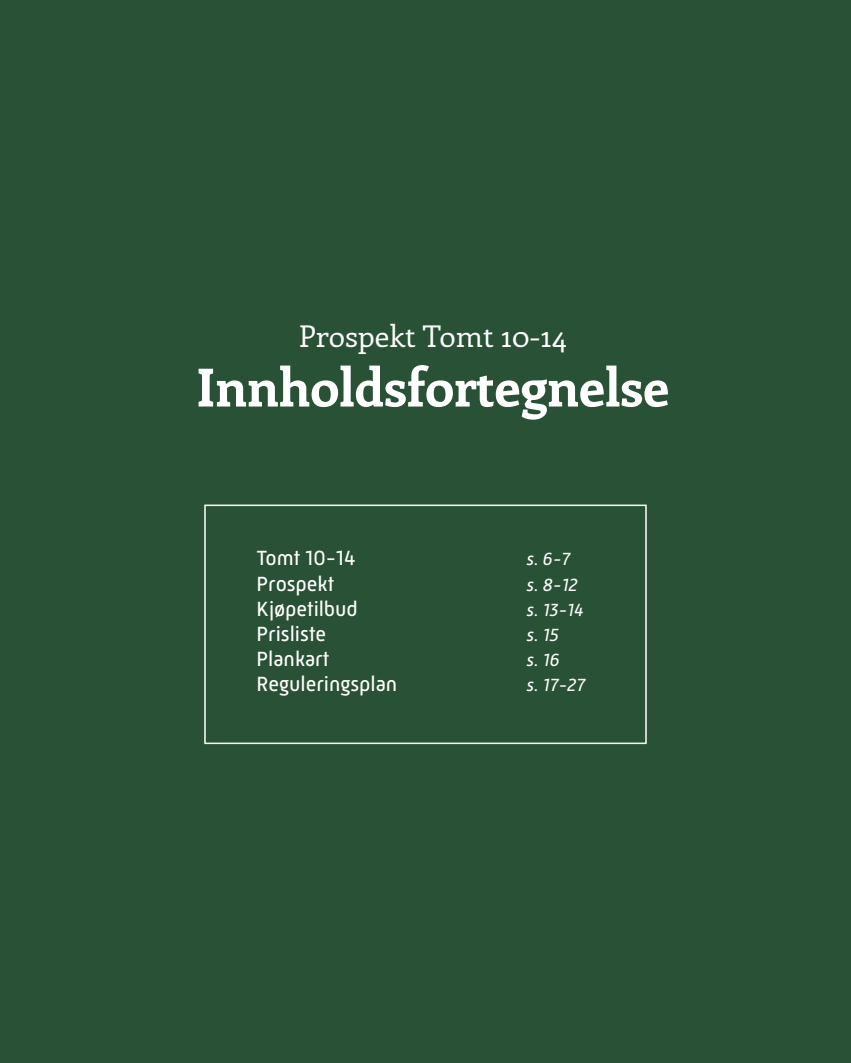
<style>
.page{position:relative;width:851px;height:1063px;background:#fff}
.page>*{position:absolute;margin:0;border:0;box-sizing:border-box;transform-origin:0 0}
.t1{font:700 52.5px "Enriqueta";color:#fff}
.t2{font:30px "Enriqueta";color:#fff}
.t3{font:21px "Mic 32 New";color:#fff}
.t4{font:italic 18px "Mic 32 New";color:#fff}
</style>
<div class="page">
<div style="left:0;top:0;width:850px;height:1063px;background:#295135"></div>
<div style="left:204px;top:505px;width:442px;height:239px;border:2px solid #fff"></div>
<h2 class="t2" style="left:299px;top:316px;width:269px">Prospekt Tomt 10-14</h2>
<h1 class="t1" style="left:196px;top:351px;width:474px">Innholdsfortegnelse</h1>
<p class="t3" style="left:256px;top:546px;width:100px">Tomt 10-14</p>
<p class="t4" style="left:526px;top:549px;width:45px">s. 6-7</p>
<p class="t3" style="left:256px;top:572px;width:79px">Prospekt</p>
<p class="t4" style="left:526px;top:574px;width:52px">s. 8-12</p>
<p class="t3" style="left:256px;top:597px;width:102px">Kjøpetilbud</p>
<p class="t4" style="left:526px;top:599px;width:58px">s. 13-14</p>
<p class="t3" style="left:256px;top:622px;width:71px">Prisliste</p>
<p class="t4" style="left:526px;top:625px;width:33px">s. 15</p>
<p class="t3" style="left:256px;top:647px;width:74px">Plankart</p>
<p class="t4" style="left:526px;top:650px;width:34px">s. 16</p>
<p class="t3" style="left:256px;top:672px;width:142px">Reguleringsplan</p>
<p class="t4" style="left:526px;top:675px;width:60px">s. 17-27</p>
</div>
